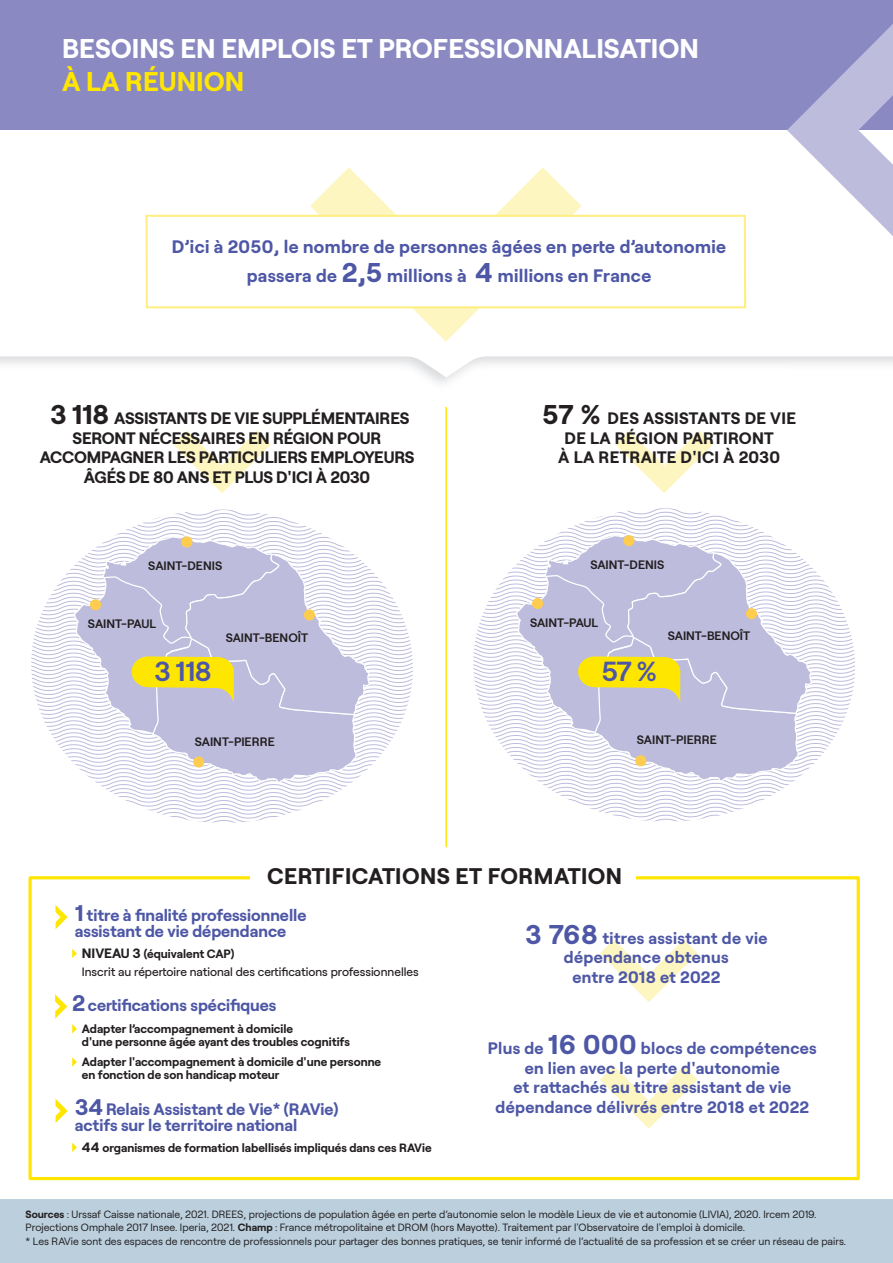
<style>
.page{position:relative;width:893px;height:1263px;background:#fff}
.page>*{position:absolute;margin:0;border:0;box-sizing:border-box;transform-origin:0 0}
.t1{font:600 27.45px "Roobert";color:#4d57a5}
.t2{font:700 27px "Roobert";color:#fff}
.t3{font:700 27px "Roobert";color:#ffe601}
.t4{font:700 22.5px "Roobert";letter-spacing:.02em;color:#231f20}
.t5{font:700 18px/28.5px "Roobert";letter-spacing:.02em;color:#4d57a5;text-align:center}
.t6{font:700 16.5px/19.5px "Roobert";letter-spacing:.01em;color:#4d57a5}
.t7{font:700 16.5px/19.5px "Roobert";letter-spacing:-.01em;color:#231f20;text-align:center}
.t8{font:700 16.5px/19.5px "Roobert";letter-spacing:.02em;color:#231f20;text-align:center}
.t9{font:600 12.15px "Roobert";color:#231f20}
.t10{font:700 12px/13.5px "Roobert";color:#231f20}
.t11{font:500 12px/18px "Roobert";color:#231f20}
.t12{font:10.5px/13.5px "Roobert";color:#231f20}
.s1{font-size:27px}
.s2{font-size:22.5px}
.s3{font-weight:700;font-size:13.5px}
.s4{font-weight:700}
.s5{font-size:13.5px}
</style>
<div class="page">
<div style="left:0;top:1200px;width:893px;height:63px;background:#bbcfdd"></div>
<svg style="left:0;top:206px;width:893px;height:171px"></svg>
<div style="left:0;top:0;width:893px;height:130px;background:#8a89c2"></div>
<svg style="left:787px;top:24px;width:106px;height:229px"></svg>
<svg style="left:310px;top:167px;width:271px;height:175px"></svg>
<div style="left:147px;top:216px;width:598px;height:91px;background:#fff"></div>
<div style="left:145px;top:215px;width:601px;height:93px;border:2px solid #ffef83"></div>
<div style="left:29px;top:876px;width:831px;height:304px;border:3px solid #ffe601"></div>
<div style="left:250px;top:857px;width:386px;height:31px;background:#fff"></div>
<svg style="left:55px;top:905px;width:13px;height:24px"></svg>
<svg style="left:72px;top:949px;width:5px;height:9px"></svg>
<svg style="left:55px;top:1098px;width:13px;height:25px"></svg>
<svg style="left:72px;top:1143px;width:5px;height:9px"></svg>
<svg style="left:55px;top:994px;width:22px;height:39px"></svg>
<svg style="left:72px;top:1057px;width:5px;height:10px"></svg>
<svg style="left:600px;top:939px;width:98px;height:63px"></svg>
<svg style="left:600px;top:1066px;width:98px;height:63px"></svg>
<hr style="left:445px;top:407px;width:2px;height:440px;background:#ffe601">
<svg style="left:173px;top:431px;width:98px;height:62px"></svg>
<svg style="left:615px;top:431px;width:98px;height:62px"></svg>
<svg style="left:31px;top:509px;width:382px;height:314px"></svg>
<svg style="left:473px;top:508px;width:382px;height:314px"></svg>
<h2 class="t2" style="left:62px;top:28px;width:638px">BESOINS EN EMPLOIS ET PROFESSIONNALISATION</h2>
<h2 class="t3" style="left:62px;top:61px;width:184px">À LA RÉUNION</h2>
<h3 class="t5" style="left:172px;top:231px;width:556px">D’ici à 2050, le nombre de personnes âgées en perte d’autonomie passera de <span class="s1">2,5</span> millions à <span class="s1">4</span> millions en France</h3>
<h3 class="t7" style="left:40px;top:407px;width:376px"><span class="s1">3 118</span> ASSISTANTS DE VIE SUPPLÉMENTAIRES SERONT NÉCESSAIRES EN RÉGION POUR ACCOMPAGNER LES PARTICULIERS EMPLOYEURS ÂGÉS DE 80 ANS ET PLUS D'ICI À 2030</h3>
<h3 class="t8" style="left:542px;top:407px;width:255px"><span class="s1">57 %</span> DES ASSISTANTS DE VIE<br>DE LA RÉGION PARTIRONT<br>À LA RETRAITE D'ICI À 2030</h3>
<p class="t9" style="left:148px;top:557px;width:75px">SAINT-DENIS</p>
<p class="t9" style="left:590px;top:555px;width:75px">SAINT-DENIS</p>
<p class="t9" style="left:88px;top:614px;width:70px">SAINT-PAUL</p>
<p class="t9" style="left:226px;top:628px;width:84px">SAINT-BENOÎT</p>
<p class="t9" style="left:530px;top:613px;width:70px">SAINT-PAUL</p>
<p class="t9" style="left:668px;top:627px;width:84px">SAINT-BENOÎT</p>
<h1 class="t1" style="left:154px;top:650px;width:59px">3 118</h1>
<h1 class="t1" style="left:601px;top:650px;width:57px">57 %</h1>
<p class="t9" style="left:195px;top:732px;width:81px">SAINT-PIERRE</p>
<p class="t9" style="left:637px;top:731px;width:81px">SAINT-PIERRE</p>
<h3 class="t4" style="left:267px;top:859px;width:356px">CERTIFICATIONS ET FORMATION</h3>
<h3 class="t6" style="left:75px;top:905px;width:233px;line-height:16.5px"><span class="s2">1</span> titre à finalité professionnelle assistant de vie dépendance</h3>
<p class="t11" style="left:82px;top:944px;width:338px"><span class="s3">NIVEAU 3</span> <span class="s4">(équivalent CAP)<br></span>Inscrit au répertoire national des certifications professionnelles</p>
<h3 class="t6" style="left:525px;top:927px;width:244px;text-align:center"><span class="s1">3 768</span> titres assistant de vie dépendance obtenus<br>entre 2018 et 2022</h3>
<h3 class="t6" style="left:72px;top:994px;width:206px"><span class="s2">2</span> certifications spécifiques</h3>
<p class="t10" style="left:82px;top:1021px;width:270px">Adapter l’accompagnement à domicile<br>d'une personne âgée ayant des troubles cognitifs</p>
<p class="t10" style="left:82px;top:1054px;width:301px">Adapter l'accompagnement à domicile d'une personne en fonction de son handicap moteur</p>
<h3 class="t6" style="left:75px;top:1099px;width:265px;line-height:16.5px"><span class="s2">34</span> Relais Assistant de Vie* (RAVie) actifs sur le territoire national</h3>
<p class="t10" style="left:82px;top:1140px;width:351px"><span class="s5">44</span> organismes de formation labellisés impliqués dans ces RAVie</p>
<h3 class="t6" style="left:488px;top:1037px;width:330px;text-align:center">Plus de <span class="s1">16 000</span> blocs de compétences en lien avec la perte d'autonomie<br>et rattachés au titre assistant de vie dépendance délivrés entre 2018 et 2022</h3>
<p class="t12" style="left:26px;top:1206px;width:822px"><span class="s4">Sources</span> : Urssaf Caisse nationale, 2021. DREES, projections de population âgée en perte d’autonomie selon le modèle Lieux de vie et autonomie (LIVIA), 2020. Ircem 2019.<br>Projections Omphale 2017 Insee. Iperia, 2021. <span class="s4">Champ</span> : France métropolitaine et DROM (hors Mayotte). Traitement par l'Observatoire de l'emploi à domicile.<br>* Les RAVie sont des espaces de rencontre de professionnels pour partager des bonnes pratiques, se tenir informé de l’actualité de sa profession et se créer un réseau de pairs.</p>
</div>
